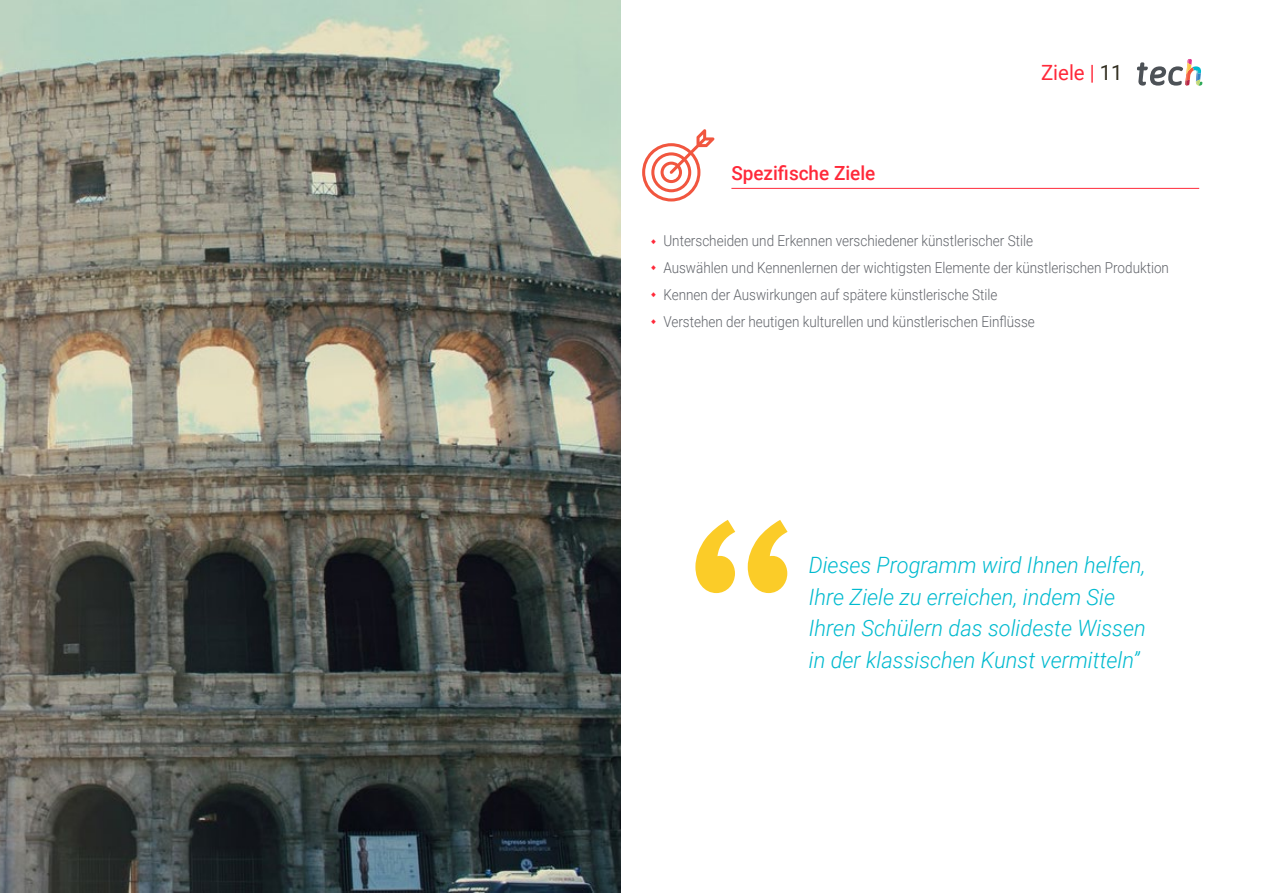
<style>
.page{position:relative;width:1263px;height:893px;background:#fff}
.page>*{position:absolute;margin:0;border:0;box-sizing:border-box;transform-origin:0 0}
.t1{font:italic 300 22.5px/31.5px "Roboto";color:#00bacf}
.t2{font:21px "Roboto";color:#ff293a}
.t3{font:500 19.5px "Roboto";color:#ff293a}
.t4{font:300 15px/26.7px "Roboto";color:#61646a;scale:.9 1}
.s1{color:#312e20}
</style>
<div class="page">
<svg style="left:695px;top:520px;width:92px;height:73px"></svg>
<hr style="left:731px;top:188px;width:468px;height:1px;background:#ff293a">
<svg style="left:642px;top:129px;width:72px;height:72px"></svg>
<img style="left:0;top:0;width:621px;height:893px">
<svg style="left:1137px;top:59px;width:65px;height:27px"></svg>
<h3 class="t3" style="left:731px;top:159px;width:145px">Spezifische Ziele</h3>
<h2 class="t2" style="left:1041px;top:57px;width:83px">Ziele | <span class="s1">11</span></h2>
<p class="t4" style="left:663px;top:227px;width:563px">Unterscheiden und Erkennen verschiedener künstlerischer Stile<br>Auswählen und Kennenlernen der wichtigsten Elemente der künstlerischen Produktion Kennen der Auswirkungen auf spätere künstlerische Stile<br>Verstehen der heutigen kulturellen und künstlerischen Einflüsse</p>
<h1 class="t1" style="left:809px;top:549px;width:338px">Dieses Programm wird Ihnen helfen, Ihre Ziele zu erreichen, indem Sie Ihren Schülern das solideste Wissen in der klassischen Kunst vermitteln”</h1>
</div>
